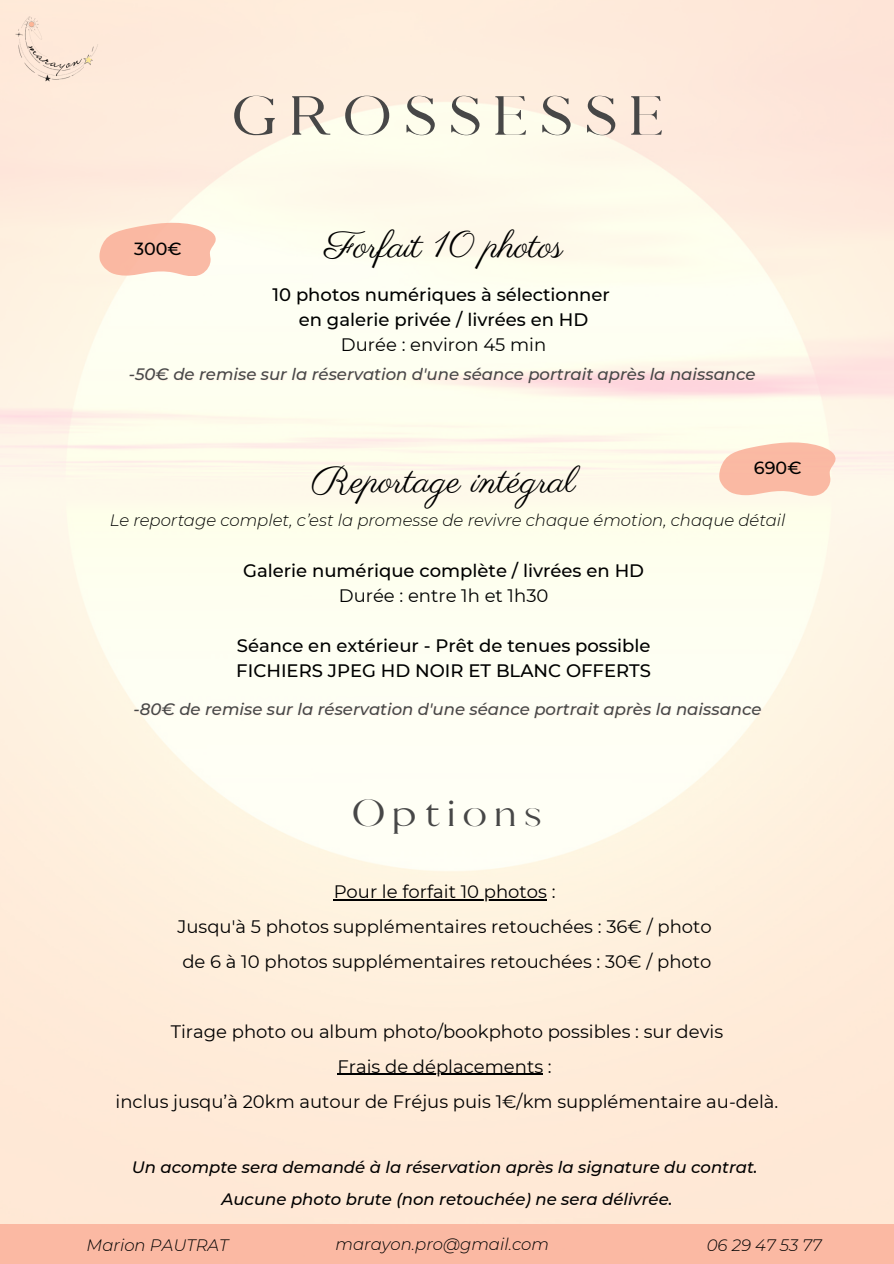
<style>
.page{position:relative;width:894px;height:1264px;background:#fff}
.page>*{position:absolute;margin:0;border:0;box-sizing:border-box;transform-origin:0 0}
.t1{font:52.5px "Pierson";letter-spacing:.225em;color:#474747}
.t2{font:37.5px "Parisienne";color:#000}
.t3{font:36px "Pierson";letter-spacing:.225em;color:#474747}
.t4{font:18px "Montserrat";color:#000}
.t5{font:500 18px/25px "Montserrat";color:#000}
.t6{font:500 17.55px "Montserrat";color:#000}
.t7{font:italic 500 16.5px "Montserrat";color:#474747}
.t8{font:italic 300 16.5px "Montserrat";color:#000}
.t9{font:italic 500 16.5px/32.7px "Montserrat";color:#000;text-align:center}
</style>
<div class="page">
<img style="left:0;top:0;width:893px;height:1224px">
<div style="left:0;top:1224px;width:893px;height:39px;background:#fbb9a3"></div>
<img style="left:12px;top:0;width:89px;height:89px">
<svg style="left:99px;top:223px;width:116px;height:53px;background:#fac4af"></svg>
<svg style="left:719px;top:442px;width:116px;height:53px;background:#fac4af"></svg>
<hr style="left:333px;top:899px;width:214px;height:1px;background:#000">
<hr style="left:337px;top:1073px;width:206px;height:1px;background:#000">
<p class="t6" style="left:134px;top:238px;width:49px">300€</p>
<p class="t1" style="left:231px;top:85px;width:433px">GROSSESSE</p>
<p class="t2" style="left:324px;top:222px;width:240px">Forfait 10 photos</p>
<h2 class="t5" style="left:272px;top:281px;width:339px">10 photos numériques à sélectionner</h2>
<p class="t5" style="left:299px;top:306px;width:291px">en galerie privée / livrées en HD</p>
<p class="t4" style="left:341px;top:333px;width:207px">Durée : environ 45 min</p>
<p class="t7" style="left:129px;top:364px;width:628px">-50€ de remise sur la réservation d'une séance portrait après la naissance</p>
<h3 class="t2" style="left:311px;top:457px;width:266px">Reportage intégral</h3>
<h3 class="t6" style="left:753px;top:457px;width:49px">690€</h3>
<p class="t8" style="left:110px;top:510px;width:677px">Le reportage complet, c’est la promesse de revivre chaque émotion, chaque détail</p>
<p class="t5" style="left:243px;top:558px;width:402px">Galerie numérique complète / livrées en HD</p>
<h3 class="t4" style="left:339px;top:585px;width:211px">Durée : entre 1h et 1h30</h3>
<h3 class="t5" style="left:236px;top:633px;width:416px">Séance en extérieur - Prêt de tenues possible<br>FICHIERS JPEG HD NOIR ET BLANC OFFERTS</h3>
<p class="t7" style="left:134px;top:699px;width:629px">-80€ de remise sur la réservation d'une séance portrait après la naissance</p>
<p class="t3" style="left:352px;top:792px;width:192px">Options</p>
<h3 class="t4" style="left:333px;top:880px;width:223px">Pour le forfait 10 photos :</h3>
<h2 class="t4" style="left:177px;top:915px;width:535px">Jusqu'à 5 photos supplémentaires retouchées : 36€ / photo</h2>
<p class="t4" style="left:182px;top:950px;width:530px">de 6 à 10 photos supplémentaires retouchées : 30€ / photo</p>
<p class="t4" style="left:171px;top:1020px;width:553px">Tirage photo ou album photo/bookphoto possibles : sur devis</p>
<p class="t4" style="left:337px;top:1055px;width:216px">Frais de déplacements :</p>
<p class="t4" style="left:116px;top:1090px;width:664px">inclus jusqu’à 20km autour de Fréjus puis 1€/km supplémentaire au-delà.</p>
<h1 class="t9" style="left:132px;top:1150px;width:627px">Un acompte sera demandé à la réservation après la signature du contrat.<br>Aucune photo brute (non retouchée) ne sera délivrée.</h1>
<h2 class="t8" style="left:335px;top:1233px;width:215px">marayon.pro@gmail.com</h2>
<p class="t8" style="left:706px;top:1234px;width:116px">06 29 47 53 77</p>
<p class="t8" style="left:87px;top:1234px;width:143px">Marion PAUTRAT</p>
</div>
